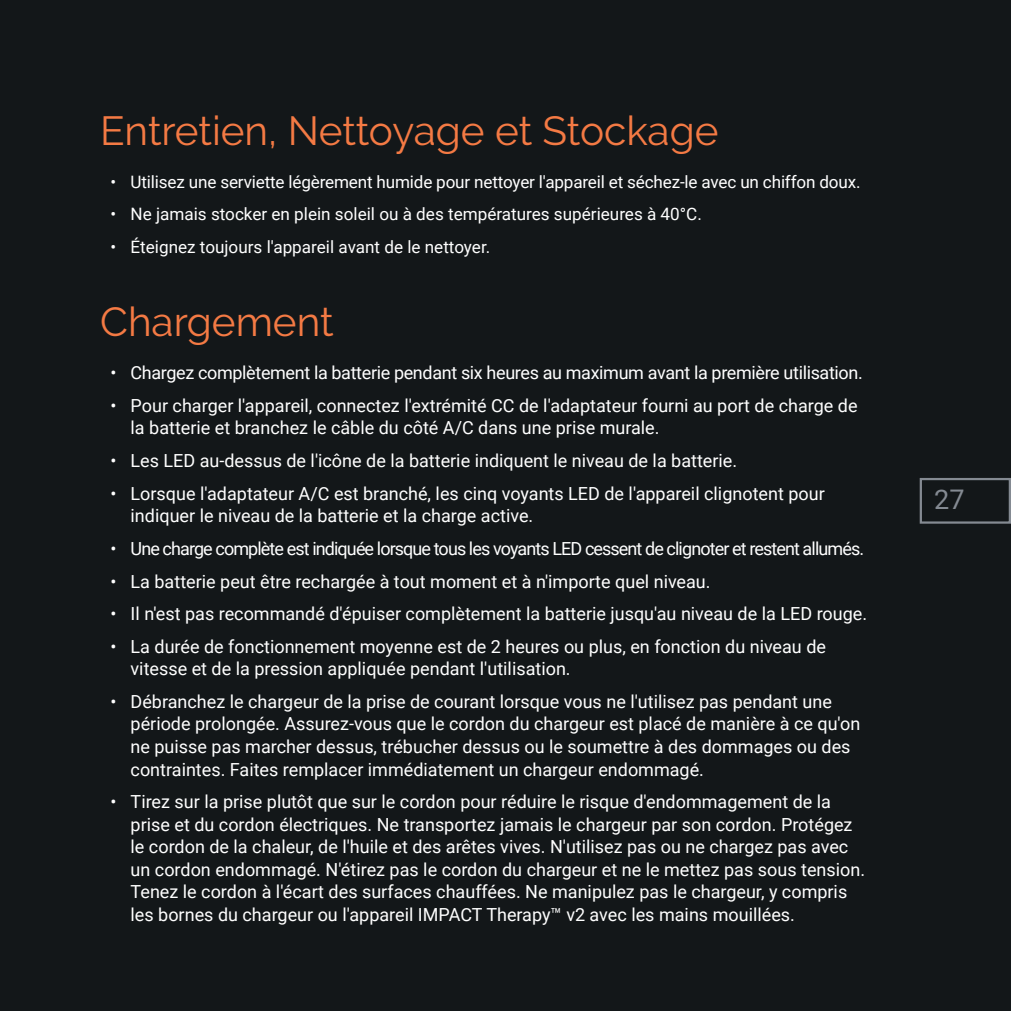
<style>
.page{position:relative;width:1011px;height:1011px;background:#fff}
.page>*{position:absolute;margin:0;border:0;box-sizing:border-box;transform-origin:0 0}
.t1{font:40.5px "Raleway";color:#f47a44}
.t2{font:27px "Roboto";color:#848a92}
.t3{font:18px/22.5px "Roboto";color:#fff}
.t4{font:18px "Roboto";letter-spacing:-.05em;color:#fff}
.t5{font:18px "Roboto";letter-spacing:-.02em;color:#fff}
.t6{font:17.1px "Roboto";letter-spacing:-.01em;color:#fff}
</style>
<div class="page">
<div style="left:0;top:0;width:19px;height:1010px;background:#131719"></div>
<div style="left:19px;top:0;width:991px;height:1010px;background:#131719"></div>
<div style="left:919px;top:478px;width:91px;height:45px;border:2px solid #848a92"></div>
<h1 class="t1" style="left:100px;top:107px;width:619px">Entretien, Nettoyage et Stockage</h1>
<p class="t6" style="left:110px;top:170px;width:751px">• Utilisez une serviette légèrement humide pour nettoyer l'appareil et séchez-le avec un chiffon doux.</p>
<p class="t6" style="left:110px;top:202px;width:593px">• Ne jamais stocker en plein soleil ou à des températures supérieures à 40°C.</p>
<p class="t6" style="left:110px;top:235px;width:381px">• Éteignez toujours l'appareil avant de le nettoyer.</p>
<h1 class="t1" style="left:100px;top:298px;width:235px">Chargement</h1>
<p class="t5" style="left:110px;top:360px;width:753px">• Chargez complètement la batterie pendant six heures au maximum avant la première utilisation.</p>
<p class="t3" style="left:131px;top:393px;width:728px;text-indent:-20px">• Pour charger l'appareil, connectez l'extrémité CC de l'adaptateur fourni au port de charge de la batterie et branchez le câble du côté A/C dans une prise murale.</p>
<p class="t3" style="left:110px;top:448px;width:628px">• Les LED au-dessus de l'icône de la batterie indiquent le niveau de la batterie.</p>
<p class="t3" style="left:131px;top:481px;width:695px;text-indent:-20px">• Lorsque l'adaptateur A/C est branché, les cinq voyants LED de l'appareil clignotent pour indiquer le niveau de la batterie et la charge active.</p>
<p class="t4" style="left:110px;top:535px;width:755px">• Une charge complète est indiquée lorsque tous les voyants LED cessent de clignoter et restent allumés.</p>
<p class="t3" style="left:110px;top:569px;width:601px">• La batterie peut être rechargée à tout moment et à n'importe quel niveau.</p>
<p class="t3" style="left:110px;top:601px;width:758px">• Il n'est pas recommandé d'épuiser complètement la batterie jusqu'au niveau de la LED rouge.</p>
<p class="t3" style="left:131px;top:634px;width:696px;text-indent:-20px">• La durée de fonctionnement moyenne est de 2 heures ou plus, en fonction du niveau de vitesse et de la pression appliquée pendant l'utilisation.</p>
<p class="t3" style="left:131px;top:689px;width:731px;text-indent:-20px">• Débranchez le chargeur de la prise de courant lorsque vous ne l'utilisez pas pendant une période prolongée. Assurez-vous que le cordon du chargeur est placé de manière à ce qu'on ne puisse pas marcher dessus, trébucher dessus ou le soumettre à des dommages ou des contraintes. Faites remplacer immédiatement un chargeur endommagé.</p>
<p class="t3" style="left:131px;top:789px;width:735px;text-indent:-20px">• Tirez sur la prise plutôt que sur le cordon pour réduire le risque d'endommagement de la prise et du cordon électriques. Ne transportez jamais le chargeur par son cordon. Protégez le cordon de la chaleur, de l'huile et des arêtes vives. N'utilisez pas ou ne chargez pas avec un cordon endommagé. N'étirez pas le cordon du chargeur et ne le mettez pas sous tension.<br>Tenez le cordon à l'écart des surfaces chauffées. Ne manipulez pas le chargeur, y compris les bornes du chargeur ou l'appareil IMPACT Therapy™ v2 avec les mains mouillées.</p>
<h2 class="t2" style="left:934px;top:480px;width:32px">27</h2>
</div>
